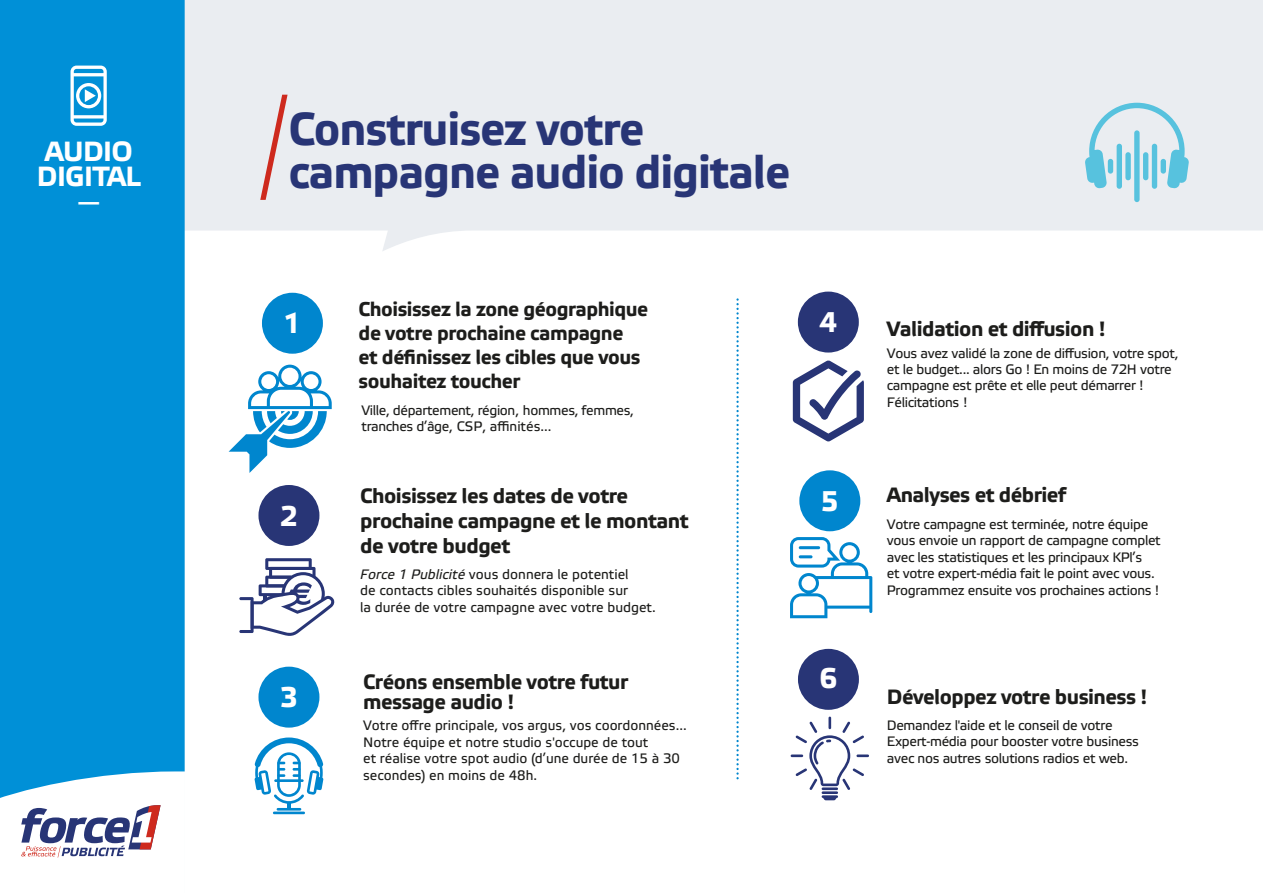
<style>
.page{position:relative;width:1263px;height:893px;background:#fff}
.page>*{position:absolute;margin:0;border:0;box-sizing:border-box;transform-origin:0 0}
.t1{font:700 46.05px "Etelka Text Pro";letter-spacing:-.025em;color:#283576}
.t2{font:700 28.5px "Etelka Text Pro";color:#fff}
.t3{font:700 27.75px "Etelka Text Pro";letter-spacing:-.025em;color:#fff}
.t4{font:27.75px "Etelka Text Pro";color:#fff}
.t5{font:700 20.7px/24.9px "Etelka Text Pro";letter-spacing:-.025em;color:#1d1d1b}
.t6{font:700 19.95px/23.9px "Etelka Text Pro";letter-spacing:-.025em;color:#1d1d1b}
.t7{font:13.65px/16.4px "Etelka Text Pro";letter-spacing:-.025em;color:#1d1d1b}
.t8{font:13.65px/16.4px "Etelka Text Pro";color:#1d1d1b}
.s1{font-style:italic}
</style>
<div class="page">
<svg style="left:185px;top:0;width:1078px;height:251px;background:#ebeef2"></svg>
<svg style="left:260px;top:95px;width:28px;height:105px;background:#e4c7c8"></svg>
<svg style="left:1085px;top:103px;width:104px;height:99px;background:#bbdfea"></svg>
<div style="left:0;top:0;width:185px;height:771px;background:#0090d7"></div>
<svg style="left:0;top:771px;width:185px;height:87px"></svg>
<svg style="left:71px;top:66px;width:36px;height:60px"></svg>
<div style="left:262px;top:293px;width:61px;height:61px;background:#0086ce;border-radius:50%"></div>
<div style="left:258px;top:485px;width:61px;height:61px;background:#283576;border-radius:50%"></div>
<div style="left:258px;top:667px;width:61px;height:61px;background:#0086ce;border-radius:50%"></div>
<svg style="left:229px;top:365px;width:103px;height:108px"></svg>
<svg style="left:239px;top:558px;width:96px;height:78px"></svg>
<svg style="left:790px;top:537px;width:82px;height:81px"></svg>
<div style="left:798px;top:292px;width:61px;height:61px;background:#283576;border-radius:50%"></div>
<div style="left:799px;top:470px;width:61px;height:61px;background:#0086ce;border-radius:50%"></div>
<div style="left:798px;top:649px;width:61px;height:61px;background:#283576;border-radius:50%"></div>
<hr style="left:277px;top:808px;width:24px;height:3px;background:#0086ce">
<hr style="left:273px;top:812px;width:32px;height:2px;background:#0086ce">
<svg style="left:254px;top:737px;width:69px;height:72px"></svg>
<svg style="left:793px;top:360px;width:71px;height:81px"></svg>
<svg style="left:791px;top:717px;width:78px;height:83px"></svg>
<svg style="left:736px;top:299px;width:3px;height:481px"></svg>
<h1 class="t1" style="left:288px;top:104px;width:358px">Construisez votre</h1>
<h3 class="t3" style="left:45px;top:136px;width:89px">AUDIO</h3>
<h3 class="t3" style="left:37px;top:161px;width:105px">DIGITAL</h3>
<h1 class="t1" style="left:288px;top:147px;width:503px">campagne audio digitale</h1>
<h3 class="t4" style="left:77px;top:186px;width:25px">—</h3>
<h2 class="t2" style="left:283px;top:308px;width:19px">1</h2>
<h2 class="t2" style="left:280px;top:500px;width:19px">2</h2>
<h2 class="t2" style="left:280px;top:682px;width:19px">3</h2>
<h3 class="t6" style="left:359px;top:298px;width:291px">Choisissez la zone géographique de votre prochaine campagne<br>et définissez les cibles que vous souhaitez toucher</h3>
<p class="t7" style="left:361px;top:402px;width:274px">Ville, département, région, hommes, femmes, tranches d’âge, CSP, affinités...</p>
<h3 class="t5" style="left:360px;top:484px;width:330px">Choisissez les dates de votre prochaine campagne et le montant de votre budget</h3>
<p class="t8" style="left:360px;top:567px;width:297px"><span class="s1">Force 1 Publicité</span> vous donnera le potentiel<br>de contacts cibles souhaités disponible sur<br>la durée de votre campagne avec votre budget.</p>
<h3 class="t5" style="left:363px;top:674px;width:267px;line-height:19.2px">Créons ensemble votre futur message audio !</h3>
<p class="t8" style="left:363px;top:718px;width:325px">Votre offre principale, vos argus, vos coordonnées...<br>Notre équipe et notre studio s'occupe de tout<br>et réalise votre spot audio (d’une durée de 15 à 30 secondes) en moins de 48h.</p>
<h2 class="t2" style="left:819px;top:307px;width:19px">4</h2>
<h2 class="t2" style="left:821px;top:485px;width:19px">5</h2>
<h2 class="t2" style="left:819px;top:663px;width:19px">6</h2>
<h3 class="t5" style="left:887px;top:318px;width:220px">Validation et diffusion !</h3>
<p class="t7" style="left:887px;top:346px;width:293px">Vous avez validé la zone de diffusion, votre spot, et le budget... alors Go ! En moins de 72H votre campagne est prête et elle peut démarrer !<br>Félicitations !</p>
<h3 class="t5" style="left:887px;top:483px;width:181px">Analyses et débrief</h3>
<p class="t7" style="left:887px;top:517px;width:275px">Votre campagne est terminée, notre équipe vous envoie un rapport de campagne complet avec les statistiques et les principaux KPl’s<br>et votre expert-média fait le point avec vous.<br>Programmez ensuite vos prochaines actions !</p>
<h3 class="t5" style="left:887px;top:686px;width:262px">Développez votre business !</h3>
<p class="t7" style="left:887px;top:718px;width:254px">Demandez l'aide et le conseil de votre<br>Expert-média pour booster votre business avec nos autres solutions radios et web.</p>
</div>
